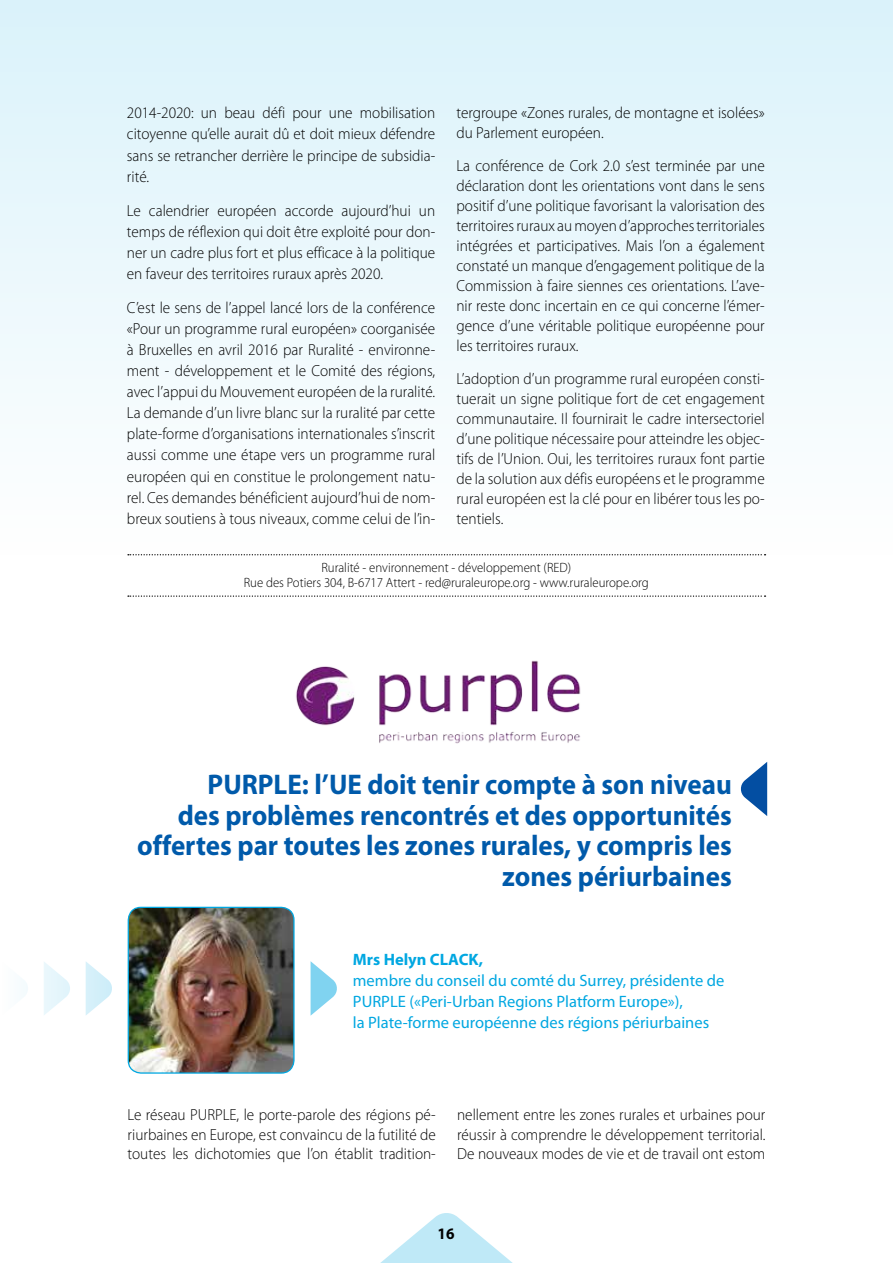
<style>
.page{position:relative;width:893px;height:1263px;background:#fff}
.page>*{position:absolute;margin:0;border:0;box-sizing:border-box;transform-origin:0 0}
.t1{font:700 28.5px/30.8px "Myriad Pro";color:#005aaa;text-align:right;scale:.95 1}
.t2{font:16.5px/21px "Myriad Pro";color:#00a7e1}
.t3{font:700 16.5px "Myriad Pro";color:#00a7e1}
.t4{font:300 16.05px/20px "Myriad Pro";color:#000;text-align:justify;scale:.95 1}
.t5{font:700 16.05px "Myriad Pro";color:#000;scale:.95 1}
.t6{font:300 13.5px/14.5px "Myriad Pro";color:#000;text-align:center;scale:.95 1}
</style>
<div class="page">
<div style="left:0;top:0;width:893px;height:555px;background:linear-gradient(to bottom,#daf2fa,#fefefe)"></div>
<svg style="left:380px;top:1213px;width:133px;height:50px"></svg>
<img style="left:296px;top:660px;width:285px;height:84px">
<img style="left:128px;top:907px;width:166px;height:166px">
<div style="left:128px;top:907px;width:167px;height:167px;border:1px solid #00a7e1;border-radius:13px"></div>
<svg style="left:311px;top:961px;width:26px;height:54px"></svg>
<svg style="left:86px;top:962px;width:26px;height:53px"></svg>
<svg style="left:44px;top:962px;width:26px;height:53px"></svg>
<svg style="left:23px;top:980px;width:5px;height:17px"></svg>
<svg style="left:740px;top:762px;width:27px;height:54px"></svg>
<svg style="left:128px;top:554px;width:638px;height:1px"></svg>
<svg style="left:128px;top:595px;width:638px;height:2px"></svg>
<p class="t4" style="left:127px;top:102px;width:326px;line-height:21.1px">2014-2020: un beau défi pour une mobilisation citoyenne qu’elle aurait dû et doit mieux défendre sans se retrancher derrière le principe de subsidia&shy;rité.</p>
<p class="t4" style="left:127px;top:199px;width:326px;line-height:21.1px">Le calendrier européen accorde aujourd’hui un temps de réflexion qui doit être exploité pour don&shy;ner un cadre plus fort et plus efficace à la politique en faveur des territoires ruraux après 2020.</p>
<p class="t4" style="left:127px;top:297px;width:326px;line-height:21.1px">C’est le sens de l’appel lancé lors de la conférence «Pour un programme rural européen» coorganisée à Bruxelles en avril 2016 par Ruralité - environne&shy;ment - développement et le Comité des régions, avec l’appui du Mouvement européen de la ruralité.<br>La demande d’un livre blanc sur la ruralité par cette plate-forme d’organisations internationales s’inscrit aussi comme une étape vers un programme rural européen qui en constitue le prolongement natu&shy;rel. Ces demandes bénéficient aujourd’hui de nom&shy;breux soutiens à tous niveaux, comme celui de l’in-</p>
<p class="t4" style="left:456px;top:103px;width:326px">tergroupe «Zones rurales, de montagne et isolées» du Parlement européen.</p>
<p class="t4" style="left:456px;top:156px;width:326px">La conférence de Cork 2.0 s’est terminée par une déclaration dont les orientations vont dans le sens positif d’une politique favorisant la valorisation des territoires ruraux au moyen d’approches territoriales intégrées et participatives. Mais l’on a également constaté un manque d’engagement politique de la Commission à faire siennes ces orientations. L’ave&shy;nir reste donc incertain en ce qui concerne l’émer&shy;gence d’une véritable politique européenne pour les territoires ruraux.</p>
<p class="t4" style="left:456px;top:368px;width:326px">L’adoption d’un programme rural européen consti&shy;tuerait un signe politique fort de cet engagement communautaire. Il fournirait le cadre intersectoriel d’une politique nécessaire pour atteindre les objec&shy;tifs de l’Union. Oui, les territoires ruraux font partie de la solution aux défis européens et le programme rural européen est la clé pour en libérer tous les po&shy;tentiels.</p>
<p class="t6" style="left:244px;top:560px;width:428px">Ruralité - environnement - développement (RED)<br>Rue des Potiers 304, B-6717 Attert - red@ruraleurope.org - www.ruraleurope.org</p>
<h1 class="t1" style="left:137px;top:768px;width:627px">PURPLE: l’UE doit tenir compte à son niveau<br>des problèmes rencontrés et des opportunités offertes par toutes les zones rurales, y compris les zones périurbaines</h1>
<p class="t3" style="left:353px;top:948px;width:132px">Mrs Helyn CLACK,</p>
<p class="t2" style="left:353px;top:969px;width:373px">membre du conseil du comté du Surrey, présidente de<br>PURPLE («Peri-Urban Regions Platform Europe»),<br>la Plate-forme européenne des régions périurbaines</p>
<p class="t4" style="left:128px;top:1104px;width:326px">Le réseau PURPLE, le porte-parole des régions pé&shy;riurbaines en Europe, est convaincu de la futilité de toutes les dichotomies que l’on établit tradition-</p>
<p class="t4" style="left:457px;top:1104px;width:326px">nellement entre les zones rurales et urbaines pour réussir à comprendre le développement territorial.<br>De nouveaux modes de vie et de travail ont estom</p>
<p class="t5" style="left:438px;top:1223px;width:19px">16</p>
</div>
